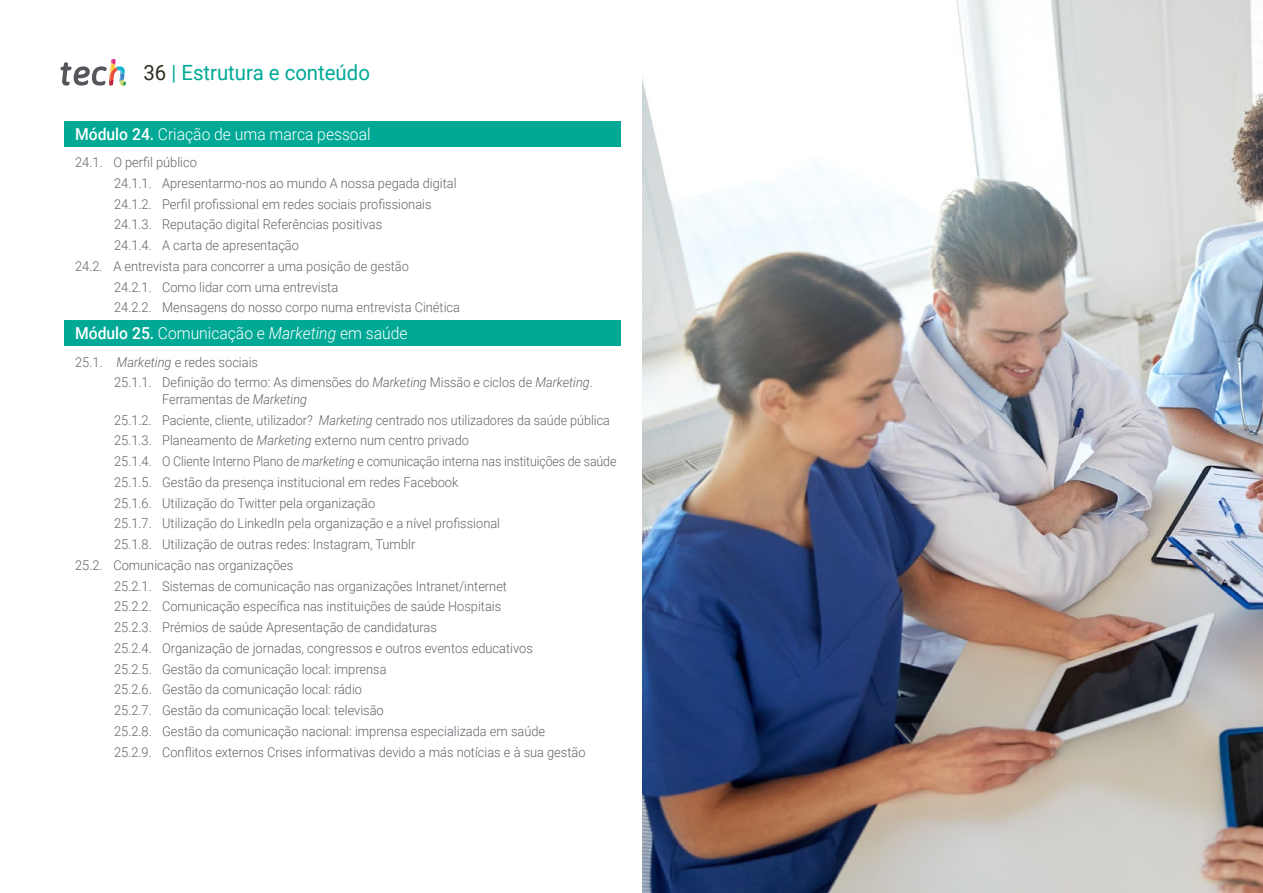
<style>
.page{position:relative;width:1263px;height:893px;background:#fff}
.page>*{position:absolute;margin:0;border:0;box-sizing:border-box;transform-origin:0 0}
.t1{font:21px "Roboto";color:#00a996}
.t2{font:300 16.5px "Roboto";color:#fff;scale:.95 1}
.t3{font:300 13.5px/20.7px "Roboto";color:#61646a;scale:.95 1}
.t4{font:300 13.5px "Roboto";color:#61646a;scale:.94 1}
.s1{color:#312e20}
.s2{font-weight:500}
.s3{font-style:italic}
</style>
<div class="page">
<svg style="left:61px;top:59px;width:65px;height:27px"></svg>
<img style="left:642px;top:0;width:621px;height:893px">
<div style="left:64px;top:121px;width:557px;height:25px;background:#00a996"></div>
<div style="left:64px;top:321px;width:557px;height:25px;background:#00a996"></div>
<h1 class="t1" style="left:144px;top:57px;width:228px"><span class="s1">36</span> | Estrutura e conteúdo</h1>
<p class="t2" style="left:75px;top:123px;width:313px"><span class="s2">Módulo 24.</span> Criação de uma marca pessoal</p>
<p class="t3" style="left:75px;top:151px;width:130px">24.1. O perfil público</p>
<p class="t3" style="left:114px;top:172px;width:362px">24.1.1. Apresentarmo-nos ao mundo A nossa pegada digital</p>
<p class="t3" style="left:114px;top:193px;width:336px">24.1.2. Perfil profissional em redes sociais profissionais</p>
<p class="t3" style="left:114px;top:214px;width:284px">24.1.3. Reputação digital Referências positivas</p>
<p class="t3" style="left:114px;top:234px;width:196px">24.1.4. A carta de apresentação</p>
<p class="t3" style="left:75px;top:255px;width:353px">24.2. A entrevista para concorrer a uma posição de gestão</p>
<p class="t3" style="left:114px;top:276px;width:237px">24.2.1. Como lidar com uma entrevista</p>
<p class="t3" style="left:114px;top:297px;width:366px">24.2.2. Mensagens do nosso corpo numa entrevista Cinética</p>
<p class="t2" style="left:75px;top:322px;width:351px"><span class="s2">Módulo 25.</span> Comunicação e <span class="s3">Marketing</span> em saúde</p>
<p class="t3" style="left:114px;top:351px;width:505px;text-indent:-39px">25.1. <span class="s3">Marketing</span> e redes sociais<br>25.1.1. Definição do termo: As dimensões do <span class="s3">Marketing</span> Missão e ciclos de <span class="s3">Marketing</span>.</p>
<p class="t4" style="left:162px;top:390px;width:156px">Ferramentas de <span class="s3">Marketing</span></p>
<p class="t3" style="left:114px;top:409px;width:523px">25.1.2. Paciente, cliente, utilizador? <span class="s3">Marketing</span> centrado nos utilizadores da saúde pública</p>
<p class="t3" style="left:114px;top:430px;width:375px">25.1.3. Planeamento de <span class="s3">Marketing</span> externo num centro privado</p>
<p class="t3" style="left:114px;top:450px;width:530px">25.1.4. O Cliente Interno Plano de <span class="s3">marketing</span> e comunicação interna nas instituições de saúde</p>
<p class="t3" style="left:114px;top:471px;width:364px">25.1.5. Gestão da presença institucional em redes Facebook</p>
<p class="t3" style="left:114px;top:492px;width:276px">25.1.6. Utilização do Twitter pela organização</p>
<p class="t3" style="left:114px;top:513px;width:408px">25.1.7. Utilização do LinkedIn pela organização e a nível profissional</p>
<p class="t3" style="left:114px;top:533px;width:319px">25.1.8. Utilização de outras redes: Instagram, Tumblr</p>
<p class="t3" style="left:75px;top:554px;width:231px">25.2. Comunicação nas organizações</p>
<p class="t3" style="left:114px;top:575px;width:415px">25.2.1. Sistemas de comunicação nas organizações Intranet/internet</p>
<p class="t3" style="left:114px;top:596px;width:409px">25.2.2. Comunicação específica nas instituições de saúde Hospitais</p>
<p class="t3" style="left:114px;top:616px;width:341px">25.2.3. Prémios de saúde Apresentação de candidaturas</p>
<p class="t3" style="left:114px;top:637px;width:442px">25.2.4. Organização de jornadas, congressos e outros eventos educativos</p>
<p class="t3" style="left:114px;top:658px;width:288px">25.2.5. Gestão da comunicação local: imprensa</p>
<p class="t3" style="left:114px;top:679px;width:263px">25.2.6. Gestão da comunicação local: rádio</p>
<p class="t3" style="left:114px;top:699px;width:285px">25.2.7. Gestão da comunicação local: televisão</p>
<p class="t3" style="left:114px;top:720px;width:455px">25.2.8. Gestão da comunicação nacional: imprensa especializada em saúde</p>
<p class="t3" style="left:114px;top:741px;width:498px">25.2.9. Conflitos externos Crises informativas devido a más notícias e à sua gestão</p>
</div>
